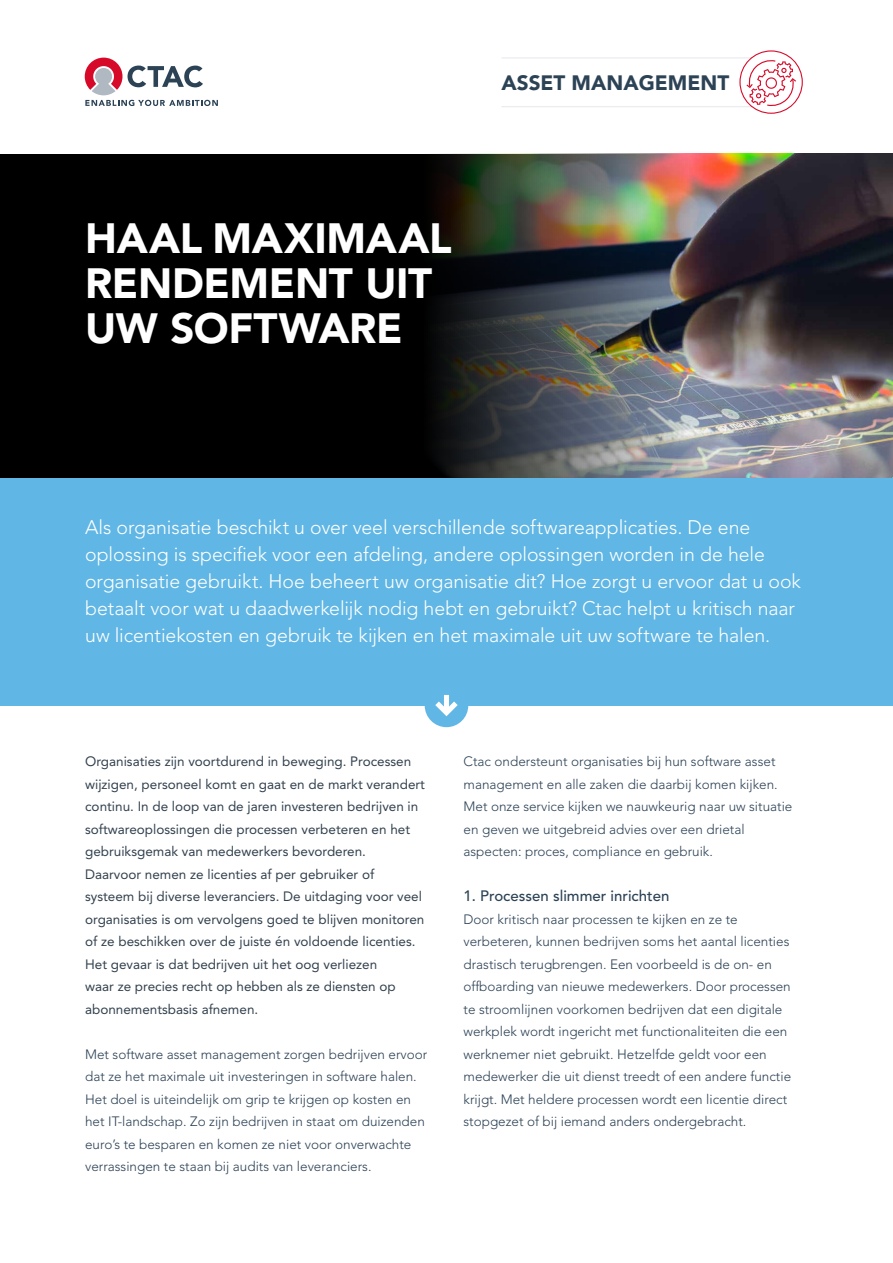
<style>
.page{position:relative;width:893px;height:1263px;background:#fff}
.page>*{position:absolute;margin:0;border:0;box-sizing:border-box;transform-origin:0 0}
.t1{font:900 42px/45px "Avenir";letter-spacing:-.005em;color:#fff}
.t2{font:900 20.7px "Avenir";color:#2c4255}
.t3{font:300 19.5px/27px "Avenir";letter-spacing:-.005em;color:#fff}
.t4{font:500 15px "Avenir";color:#2c4255}
.t5{font:300 13.5px/22.5px "Avenir";color:#2c4255}
.t6{font:13.5px/22.5px "Avenir";color:#32414e}
</style>
<div class="page">
<div style="left:0;top:473px;width:893px;height:232px;background:#60b6e4"></div>
<div style="left:425px;top:684px;width:43px;height:43px;background:#60b6e4;border-radius:50%"></div>
<svg style="left:435px;top:701px;width:23px;height:15px"></svg>
<div style="left:444px;top:695px;width:5px;height:16px;background:#fff"></div>
<div style="left:0;top:154px;width:893px;height:323px;background:#000"></div>
<img style="left:434px;top:154px;width:459px;height:323px">
<svg style="left:85px;top:58px;width:133px;height:48px"></svg>
<hr style="left:501px;top:106px;width:251px;height:1px;background:#e5e7ec">
<hr style="left:501px;top:58px;width:251px;height:1px;background:#e5e7ec">
<svg style="left:739px;top:50px;width:64px;height:64px"></svg>
<h2 class="t2" style="left:501px;top:70px;width:229px">ASSET MANAGEMENT</h2>
<h1 class="t1" style="left:85px;top:216px;width:368px">HAAL MAXIMAAL<br>RENDEMENT UIT<br>UW SOFTWARE</h1>
<p class="t3" style="left:85px;top:513px;width:717px">Als organisatie beschikt u over veel verschillende softwareapplicaties. De ene oplossing is specifiek voor een afdeling, andere oplossingen worden in de hele organisatie gebruikt. Hoe beheert uw organisatie dit? Hoe zorgt u ervoor dat u ook betaalt voor wat u daadwerkelijk nodig hebt en gebruikt? Ctac helpt u kritisch naar uw licentiekosten en gebruik te kijken en het maximale uit uw software te halen.</p>
<p class="t6" style="left:85px;top:750px;width:341px">Organisaties zijn voortdurend in beweging. Processen wijzigen, personeel komt en gaat en de markt verandert continu. In de loop van de jaren investeren bedrijven in softwareoplossingen die processen verbeteren en het gebruiksgemak van medewerkers bevorderen.<br>Daarvoor nemen ze licenties af per gebruiker of systeem bij diverse leveranciers. De uitdaging voor veel organisaties is om vervolgens goed te blijven monitoren of ze beschikken over de juiste én voldoende licenties.<br>Het gevaar is dat bedrijven uit het oog verliezen<br>waar ze precies recht op hebben als ze diensten op abonnementsbasis afnemen.</p>
<p class="t5" style="left:85px;top:1043px;width:344px">Met software asset management zorgen bedrijven ervoor dat ze het maximale uit investeringen in software halen.<br>Het doel is uiteindelijk om grip te krijgen op kosten en het IT-landschap. Zo zijn bedrijven in staat om duizenden euro’s te besparen en komen ze niet voor onverwachte verrassingen te staan bij audits van leveranciers.</p>
<p class="t5" style="left:464px;top:750px;width:330px">Ctac ondersteunt organisaties bij hun software asset management en alle zaken die daarbij komen kijken.<br>Met onze service kijken we nauwkeurig naar uw situatie en geven we uitgebreid advies over een drietal aspecten: proces, compliance en gebruik.</p>
<p class="t4" style="left:464px;top:887px;width:207px">1. Processen slimmer inrichten</p>
<p class="t5" style="left:464px;top:908px;width:329px">Door kritisch naar processen te kijken en ze te verbeteren, kunnen bedrijven soms het aantal licenties drastisch terugbrengen. Een voorbeeld is de on- en offboarding van nieuwe medewerkers. Door processen te stroomlijnen voorkomen bedrijven dat een digitale werkplek wordt ingericht met functionaliteiten die een werknemer niet gebruikt. Hetzelfde geldt voor een medewerker die uit dienst treedt of een andere functie krijgt. Met heldere processen wordt een licentie direct stopgezet of bij iemand anders ondergebracht.</p>
</div>
